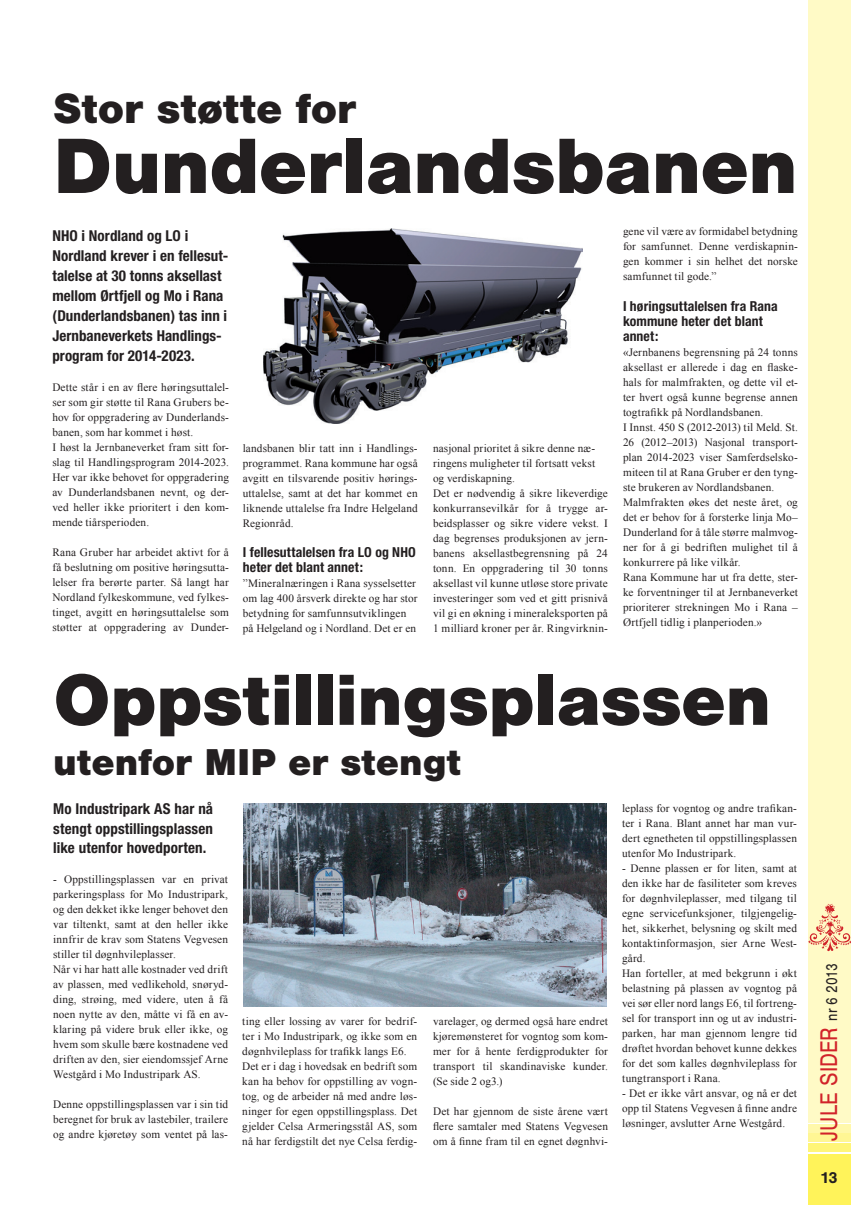
<style>
.page{position:relative;width:851px;height:1205px;background:#fff}
.page>*{position:absolute;margin:0;border:0;box-sizing:border-box;transform-origin:0 0}
.t1{font:900 81.25px "Nimbus San";letter-spacing:-.01em;color:#231f20}
.t2{font:900 75px "Nimbus San";letter-spacing:-.005em;color:#231f20}
.t3{font:900 43.75px "Nimbus San";color:#231f20}
.t4{font:900 38.75px "Nimbus San";color:#231f20}
.t5{font:25px "Nimbus San";color:#d1232a;scale:.84 1}
.t6{font:700 16.25px "Nimbus San";color:#231f20}
.t7{font:700 condensed 15px/20px "Helvetica Neue";letter-spacing:.005em;color:#231f20;text-align:justify}
.t8{font:700 condensed 13.75px/15px "Helvetica Neue";letter-spacing:.01em;color:#231f20}
.t9{font:11.25px/15px "Times New Roman";letter-spacing:.01em;color:#231f20;text-align:justify}
.s1{font-size:16.25px;color:#231f20}
</style>
<div class="page">
<div style="left:808px;top:1154px;width:42px;height:51px;background:#fff35a"></div>
<div style="left:808px;top:0;width:42px;height:1122px;background:#fffac6"></div>
<div style="left:808px;top:1123px;width:42px;height:9px;background:#fff8ab"></div>
<div style="left:808px;top:1134px;width:42px;height:8px;background:#fff694"></div>
<div style="left:808px;top:1143px;width:42px;height:9px;background:#fff578"></div>
<svg style="left:808px;top:904px;width:42px;height:47px"></svg>
<img style="left:243px;top:803px;width:363px;height:203px">
<img style="left:263px;top:228px;width:319px;height:196px">
<h3 class="t3" style="left:53px;top:83px;width:305px">Stor støtte for</h3>
<h1 class="t1" style="left:53px;top:119px;width:746px">Dunderlandsbanen</h1>
<h3 class="t7" style="left:52px;top:225px;width:177px;text-align:left">NHO i Nordland og LO i<br>Nordland krever i en fellesut&shy;talelse at 30 tonns aksellast mellom Ørtfjell og Mo i Rana (Dunderlandsbanen) tas inn i<br>Jernbaneverkets Handlings&shy;program for 2014-2023.</h3>
<p class="t9" style="left:52px;top:379px;width:178px;text-align:left">Dette står i en av flere høringsuttalel&shy;ser som gir støtte til Rana Grubers be&shy;hov for oppgradering av Dunderlands&shy;banen, som har kommet i høst.<br>I høst la Jernbaneverket fram sitt for&shy;slag til Handlingsprogram 2014-2023.<br>Her var ikke behovet for oppgradering av Dunderlandsbanen nevnt, og der&shy;ved heller ikke prioritert i den kom&shy;mende tiårsperioden.</p>
<p class="t9" style="left:52px;top:544px;width:178px">Rana Gruber har arbeidet aktivt for å få beslutning om positive høringsutta&shy;lelser fra berørte parter. Så langt har Nordland fylkeskommune, ved fylkes&shy;tinget, avgitt en høringsuttalelse som støtter at oppgradering av Dunder-</p>
<p class="t9" style="left:623px;top:224px;width:176px">gene vil være av formidabel betydning for samfunnet. Denne verdiskapnin&shy;gen kommer i sin helhet det norske samfunnet til gode.”</p>
<p class="t8" style="left:623px;top:298px;width:156px">I høringsuttalelsen fra Rana kommune heter det blant annet:</p>
<p class="t9" style="left:623px;top:344px;width:176px;text-align:left">«Jernbanens begrensning på 24 tonns aksellast er allerede i dag en flaske&shy;hals for malmfrakten, og dette vil et&shy;ter hvert også kunne begrense annen togtrafikk på Nordlandsbanen.<br>I Innst. 450 S (2012-2013) til Meld. St.<br>26 (2012–2013) Nasjonal transport&shy;plan 2014-2023 viser Samferdselsko&shy;miteen til at Rana Gruber er den tyng&shy;ste brukeren av Nordlandsbanen.<br>Malmfrakten økes det neste året, og det er behov for å forsterke linja Mo– Dunderland for å tåle større malmvog&shy;ner for å gi bedriften mulighet til å konkurrere på like vilkår.<br>Rana Kommune har ut fra dette, ster&shy;ke forventninger til at Jernbaneverket prioriterer strekningen Mo i Rana – Ørtfjell tidlig i planperioden.»</p>
<p class="t9" style="left:243px;top:440px;width:176px">landsbanen blir tatt inn i Handlings&shy;programmet. Rana kommune har også avgitt en tilsvarende positiv hørings&shy;uttalelse, samt at det har kommet en liknende uttalelse fra Indre Helgeland Regionråd.</p>
<p class="t8" style="left:243px;top:544px;width:174px">I fellesuttalelsen fra LO og NHO heter det blant annet:</p>
<p class="t9" style="left:243px;top:575px;width:176px;text-align:left">”Mineralnæringen i Rana sysselsetter om lag 400 årsverk direkte og har stor betydning for samfunnsutviklingen på Helgeland og i Nordland. Det er en</p>
<p class="t9" style="left:433px;top:440px;width:176px;text-align:left">nasjonal prioritet å sikre denne næ&shy;ringens muligheter til fortsatt vekst og verdiskapning.<br>Det er nødvendig å sikre likeverdige konkurransevilkår for å trygge ar&shy;beidsplasser og sikre videre vekst. I dag begrenses produksjonen av jern&shy;banens aksellastbegrensning på 24 tonn. En oppgradering til 30 tonns aksellast vil kunne utløse store private investeringer som ved et gitt prisnivå vil gi en økning i mineraleksporten på 1 milliard kroner per år. Ringvirknin-</p>
<h2 class="t2" style="left:53px;top:657px;width:719px">Oppstillingsplassen</h2>
<h3 class="t4" style="left:53px;top:740px;width:409px">utenfor MIP er stengt</h3>
<h3 class="t7" style="left:53px;top:799px;width:161px;line-height:19.4px">Mo Industripark AS har nå stengt oppstillingsplassen like utenfor hovedporten.</h3>
<p class="t9" style="left:53px;top:872px;width:176px;text-align:left">- Oppstillingsplassen var en privat parkeringsplass for Mo Industripark, og den dekket ikke lenger behovet den var tiltenkt, samt at den heller ikke innfrir de krav som Statens Vegvesen stiller til døgnhvileplasser.<br>Når vi har hatt alle kostnader ved drift av plassen, med vedlikehold, snøryd&shy;ding, strøing, med videre, uten å få noen nytte av den, måtte vi få en av&shy;klaring på videre bruk eller ikke, og hvem som skulle bære kostnadene ved driften av den, sier eiendomssjef Arne Westgård i Mo Industripark AS.</p>
<p class="t9" style="left:53px;top:1096px;width:176px">Denne oppstillingsplassen var i sin tid beregnet for bruk av lastebiler, trailere og andre kjøretøy som ventet på las-</p>
<p class="t9" style="left:242px;top:1014px;width:176px;text-align:left">ting eller lossing av varer for bedrif&shy;ter i Mo Industripark, og ikke som en døgnhvileplass for trafikk langs E6.<br>Det er i dag i hovedsak en bedrift som kan ha behov for oppstilling av vogn&shy;tog, og de arbeider nå med andre løs&shy;ninger for egen oppstillingsplass. Det gjelder Celsa Armeringsstål AS, som nå har ferdigstilt det nye Celsa ferdig-</p>
<p class="t9" style="left:433px;top:1014px;width:176px">varelager, og dermed også hare endret kjøremønsteret for vogntog som kom&shy;mer for å hente ferdigprodukter for transport til skandinaviske kunder. (Se side 2 og3.)</p>
<p class="t9" style="left:433px;top:1104px;width:176px">Det har gjennom de siste årene vært flere samtaler med Statens Vegvesen om å finne fram til en egnet døgnhvi-</p>
<p class="t9" style="left:622px;top:800px;width:176px">leplass for vogntog og andre trafikan&shy;ter i Rana. Blant annet har man vur&shy;dert egnetheten til oppstillingsplassen utenfor Mo Industripark.</p>
<p class="t9" style="left:622px;top:860px;width:176px;text-align:left">- Denne plassen er for liten, samt at den ikke har de fasiliteter som kreves for døgnhvileplasser, med tilgang til egne servicefunksjoner, tilgjengelig&shy;het, sikkerhet, belysning og skilt med kontaktinformasjon, sier Arne West&shy;gård.<br>Han forteller, at med bekgrunn i økt belastning på plassen av vogntog på vei sør eller nord langs E6, til fortreng&shy;sel for transport inn og ut av industri&shy;parken, har man gjennom lengre tid drøftet hvordan behovet kunne dekkes for det som kalles døgnhvileplass for tungtransport i Rana.</p>
<p class="t9" style="left:622px;top:1085px;width:176px">- Det er ikke vårt ansvar, og nå er det opp til Statens Vegvesen å finne andre løsninger, avslutter Arne Westgård.</p>
<h3 class="t5" style="left:815px;top:1140px;width:212px;rotate:-90deg">JULE SIDER <span class="s1">nr 6 2013</span></h3>
<h3 class="t6" style="left:819px;top:1168px;width:19px">13</h3>
</div>
